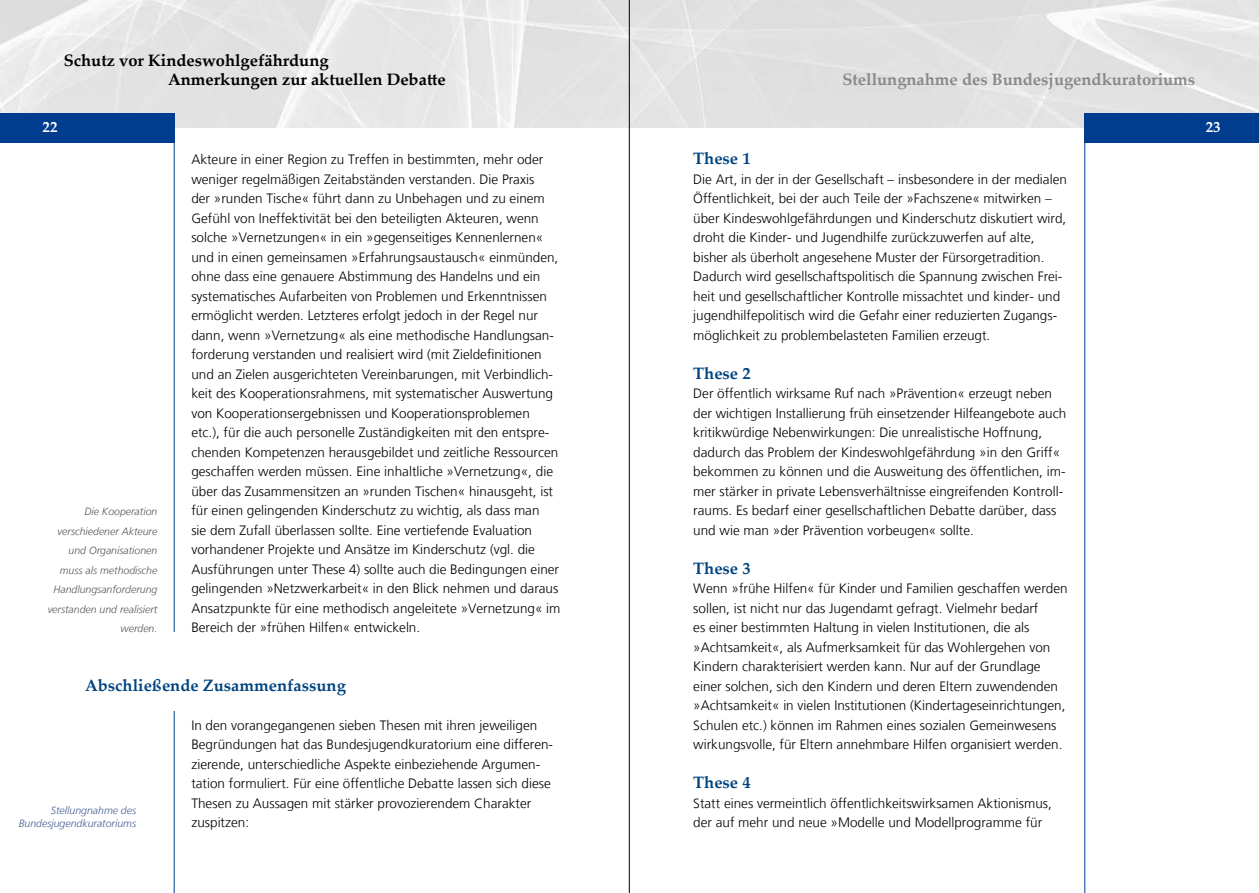
<style>
.page{position:relative;width:1259px;height:893px;background:#fff}
.page>*{position:absolute;margin:0;border:0;box-sizing:border-box;transform-origin:0 0}
.t1{font:700 16.5px/19.5px "Palatino Linotype";color:#000}
.t2{font:700 16.5px "Palatino Linotype";color:#004480}
.t3{font:700 16.5px "Palatino Linotype";color:#878889}
.t4{font:700 15px "Palatino Linotype";color:#fff}
.t5{font:300 13.5px/19.5px "Frutiger LT";color:#000}
.t6{font:italic 300 10.5px/19.5px "Frutiger LT";color:#58585a;text-align:right}
.t7{font:italic 300 10.5px/13.5px "Frutiger LT";color:#465f93;text-align:right}
</style>
<div class="page">
<img style="left:0;top:0;width:1259px;height:127px">
<hr style="left:174px;top:119px;width:1px;height:774px;background:#003d8f">
<div style="left:0;top:113px;width:174px;height:29px;background:#003d8f"></div>
<hr style="left:1084px;top:118px;width:1px;height:775px;background:#003d8f">
<div style="left:1084px;top:113px;width:175px;height:29px;background:#003d8f"></div>
<div style="left:0;top:632px;width:302px;height:78px;background:#fff"></div>
<hr style="left:629px;top:0;width:1px;height:893px;background:#000">
<p class="t1" style="left:168px;top:50px;width:279px;text-indent:-104px">Schutz vor Kindeswohlgefährdung<br>Anmerkungen zur aktuellen Debatte</p>
<p class="t3" style="left:842px;top:68px;width:354px">Stellungnahme des Bundesjugendkuratoriums</p>
<p class="t4" style="left:43px;top:116px;width:16px">22</p>
<p class="t4" style="left:1205px;top:116px;width:16px">23</p>
<p class="t5" style="left:191px;top:150px;width:371px">Akteure in einer Region zu Treffen in bestimmten, mehr oder weniger regelmäßigen Zeitabständen verstanden. Die Praxis<br>der »runden Tische« führt dann zu Unbehagen und zu einem Gefühl von Ineffektivität bei den beteiligten Akteuren, wenn solche »Vernetzungen« in ein »gegenseitiges Kennenlernen« und in einen gemeinsamen »Erfahrungsaustausch« einmünden, ohne dass eine genauere Abstimmung des Handelns und ein systematisches Aufarbeiten von Problemen und Erkenntnissen ermöglicht werden. Letzteres erfolgt jedoch in der Regel nur dann, wenn »Vernetzung« als eine methodische Handlungsan&shy;forderung verstanden und realisiert wird (mit Zieldefinitionen und an Zielen ausgerichteten Vereinbarungen, mit Verbindlich&shy;keit des Kooperationsrahmens, mit systematischer Auswertung von Kooperationsergebnissen und Kooperationsproblemen etc.), für die auch personelle Zuständigkeiten mit den entspre&shy;chenden Kompetenzen herausgebildet und zeitliche Ressourcen geschaffen werden müssen. Eine inhaltliche »Vernetzung«, die über das Zusammensitzen an »runden Tischen« hinausgeht, ist für einen gelingenden Kinderschutz zu wichtig, als dass man<br>sie dem Zufall überlassen sollte. Eine vertiefende Evaluation vorhandener Projekte und Ansätze im Kinderschutz (vgl. die Ausführungen unter These 4) sollte auch die Bedingungen einer gelingenden »Netzwerkarbeit« in den Blick nehmen und daraus Ansatzpunkte für eine methodisch angeleitete »Vernetzung« im Bereich der »frühen Hilfen« entwickeln.</p>
<p class="t2" style="left:693px;top:147px;width:59px">These 1</p>
<p class="t5" style="left:693px;top:169px;width:375px">Die Art, in der in der Gesellschaft – insbesondere in der medialen Öffentlichkeit, bei der auch Teile der »Fachszene« mitwirken – über Kindeswohlgefährdungen und Kinderschutz diskutiert wird, droht die Kinder- und Jugendhilfe zurückzuwerfen auf alte, bisher als überholt angesehene Muster der Fürsorgetradition.<br>Dadurch wird gesellschaftspolitisch die Spannung zwischen Frei&shy;heit und gesellschaftlicher Kontrolle missachtet und kinder- und jugendhilfepolitisch wird die Gefahr einer reduzierten Zugangs&shy;möglichkeit zu problembelasteten Familien erzeugt.</p>
<p class="t2" style="left:693px;top:361px;width:59px">These 2</p>
<p class="t5" style="left:693px;top:384px;width:374px">Der öffentlich wirksame Ruf nach »Prävention« erzeugt neben der wichtigen Installierung früh einsetzender Hilfeangebote auch kritikwürdige Nebenwirkungen: Die unrealistische Hoffnung, dadurch das Problem der Kindeswohlgefährdung »in den Griff« bekommen zu können und die Ausweitung des öffentlichen, im&shy;mer stärker in private Lebensverhältnisse eingreifenden Kontroll&shy;raums. Es bedarf einer gesellschaftlichen Debatte darüber, dass und wie man »der Prävention vorbeugen« sollte.</p>
<p class="t2" style="left:693px;top:556px;width:59px">These 3</p>
<p class="t5" style="left:693px;top:579px;width:376px">Wenn »frühe Hilfen« für Kinder und Familien geschaffen werden sollen, ist nicht nur das Jugendamt gefragt. Vielmehr bedarf<br>es einer bestimmten Haltung in vielen Institutionen, die als »Achtsamkeit«, als Aufmerksamkeit für das Wohlergehen von Kindern charakterisiert werden kann. Nur auf der Grundlage einer solchen, sich den Kindern und deren Eltern zuwendenden »Achtsamkeit« in vielen Institutionen (Kindertageseinrichtungen, Schulen etc.) können im Rahmen eines sozialen Gemeinwesens wirkungsvolle, für Eltern annehmbare Hilfen organisiert werden.</p>
<p class="t2" style="left:693px;top:771px;width:59px">These 4</p>
<p class="t5" style="left:693px;top:793px;width:360px">Statt eines vermeintlich öffentlichkeitswirksamen Aktionismus, der auf mehr und neue »Modelle und Modellprogramme für</p>
<p class="t6" style="left:48px;top:502px;width:111px">Die Kooperation verschiedener Akteure und Organisationen muss als methodische<br>Handlungsanforderung verstanden und realisiert werden.</p>
<p class="t2" style="left:85px;top:673px;width:262px">Abschließende Zusammenfassung</p>
<p class="t5" style="left:191px;top:715px;width:363px">In den vorangegangenen sieben Thesen mit ihren jeweiligen Begründungen hat das Bundesjugendkuratorium eine differen&shy;zierende, unterschiedliche Aspekte einbeziehende Argumen&shy;tation formuliert. Für eine öffentliche Debatte lassen sich diese Thesen zu Aussagen mit stärker provozierendem Charakter zuspitzen:</p>
<p class="t7" style="left:19px;top:803px;width:119px">Stellungnahme des<br>Bundesjugendkuratoriums</p>
</div>
